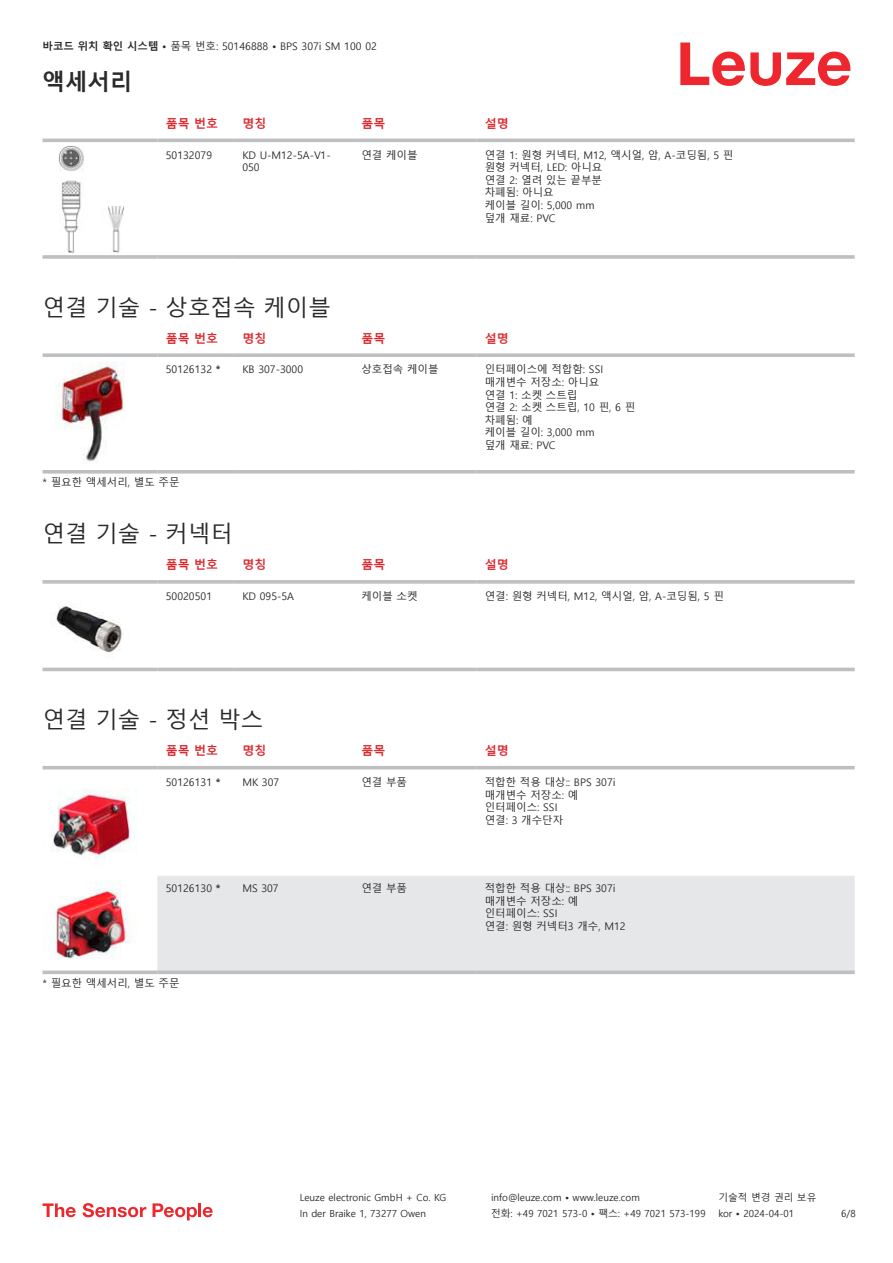
<style>
.page{position:relative;width:893px;height:1263px;background:#fff}
.page>*{position:absolute;margin:0;border:0;box-sizing:border-box;transform-origin:0 0}
.t1{font:22.5px "Malgun Gothic";color:#2b292a}
.t2{font:700 22.5px "Malgun Gothic";color:#2b292a}
.t3{font:700 12px "Malgun Gothic";color:#db2a30}
.t4{font:10.5px/12.6px "Malgun Gothic";color:#2b292a}
.t5{font:9.75px "Malgun Gothic";color:#2b292a}
.s1{font-weight:700}
</style>
<div class="page">
<svg style="left:680px;top:43px;width:170px;height:43px"></svg>
<svg style="left:43px;top:138px;width:812px;height:1px"></svg>
<hr style="left:43px;top:139px;width:114px;height:3px;background:#bdbfc1">
<hr style="left:157px;top:139px;width:77px;height:3px;background:#bdbfc1">
<hr style="left:234px;top:139px;width:119px;height:3px;background:#bdbfc1">
<hr style="left:353px;top:139px;width:123px;height:3px;background:#bdbfc1">
<hr style="left:476px;top:139px;width:379px;height:3px;background:#bdbfc1">
<svg style="left:43px;top:255px;width:114px;height:4px"></svg>
<hr style="left:157px;top:255px;width:77px;height:4px;background:#c7c8ca">
<hr style="left:234px;top:255px;width:119px;height:4px;background:#bdbfc1">
<svg style="left:353px;top:255px;width:123px;height:4px"></svg>
<hr style="left:476px;top:255px;width:379px;height:4px;background:#c7c8ca">
<img style="left:59px;top:146px;width:65px;height:107px">
<svg style="left:43px;top:353px;width:114px;height:4px"></svg>
<svg style="left:157px;top:353px;width:77px;height:4px"></svg>
<svg style="left:234px;top:353px;width:119px;height:4px"></svg>
<svg style="left:353px;top:353px;width:123px;height:4px"></svg>
<svg style="left:476px;top:353px;width:379px;height:4px;background:#c3c5c7"></svg>
<svg style="left:43px;top:470px;width:114px;height:4px"></svg>
<svg style="left:157px;top:470px;width:77px;height:4px"></svg>
<svg style="left:234px;top:470px;width:119px;height:4px"></svg>
<svg style="left:353px;top:470px;width:123px;height:4px"></svg>
<svg style="left:476px;top:470px;width:379px;height:4px;background:#c3c5c7"></svg>
<img style="left:57px;top:361px;width:68px;height:100px">
<div style="left:43px;top:667px;width:812px;height:5px;background:#efefef"></div>
<svg style="left:43px;top:580px;width:114px;height:4px"></svg>
<svg style="left:157px;top:580px;width:77px;height:4px"></svg>
<svg style="left:234px;top:580px;width:119px;height:4px"></svg>
<svg style="left:353px;top:580px;width:123px;height:4px"></svg>
<svg style="left:476px;top:580px;width:379px;height:4px;background:#c3c5c7"></svg>
<hr style="left:43px;top:668px;width:114px;height:3px;background:#bdbfc1">
<hr style="left:157px;top:668px;width:77px;height:3px;background:#bdbfc1">
<hr style="left:234px;top:668px;width:119px;height:3px;background:#bdbfc1">
<hr style="left:353px;top:668px;width:123px;height:3px;background:#bdbfc1">
<hr style="left:476px;top:668px;width:379px;height:3px;background:#bdbfc1">
<img style="left:56px;top:605px;width:67px;height:49px">
<svg style="left:43px;top:769px;width:812px;height:1px"></svg>
<div style="left:157px;top:876px;width:698px;height:94px;background:#e6e7e9"></div>
<hr style="left:43px;top:766px;width:114px;height:3px;background:#bdbfc1">
<hr style="left:157px;top:766px;width:77px;height:3px;background:#bdbfc1">
<hr style="left:234px;top:766px;width:119px;height:3px;background:#bdbfc1">
<hr style="left:353px;top:766px;width:123px;height:3px;background:#bdbfc1">
<hr style="left:476px;top:766px;width:379px;height:3px;background:#bdbfc1">
<svg style="left:43px;top:970px;width:114px;height:4px"></svg>
<svg style="left:157px;top:970px;width:77px;height:4px"></svg>
<svg style="left:234px;top:970px;width:119px;height:4px"></svg>
<svg style="left:353px;top:970px;width:123px;height:4px"></svg>
<svg style="left:476px;top:970px;width:379px;height:4px;background:#c2c4c6"></svg>
<img style="left:51px;top:789px;width:86px;height:71px">
<img style="left:51px;top:882px;width:79px;height:77px">
<svg style="left:43px;top:1203px;width:33px;height:14px"></svg>
<svg style="left:83px;top:1203px;width:63px;height:14px"></svg>
<svg style="left:153px;top:1203px;width:44px;height:17px"></svg>
<hr style="left:198px;top:1203px;width:3px;height:14px;background:#ed272d">
<svg style="left:203px;top:1207px;width:10px;height:10px"></svg>
<p class="t4" style="left:43px;top:40px;width:336px"><span class="s1">바코드 위치 확인 시스템 •</span> 품목 번호: 50146888 <span class="s1">•</span> BPS 307i SM 100 02</p>
<h1 class="t2" style="left:43px;top:69px;width:91px">액세서리</h1>
<p class="t3" style="left:166px;top:116px;width:54px">품목 번호</p>
<p class="t3" style="left:242px;top:116px;width:25px">명칭</p>
<p class="t3" style="left:361px;top:116px;width:25px">품목</p>
<p class="t3" style="left:485px;top:116px;width:25px">설명</p>
<p class="t4" style="left:166px;top:149px;width:48px">50132079</p>
<p class="t4" style="left:242px;top:149px;width:90px">KD U-M12-5A-V1-<br>050</p>
<p class="t4" style="left:361px;top:149px;width:58px">연결 케이블</p>
<p class="t4" style="left:485px;top:149px;width:250px">연결 1: 원형 커넥터, M12, 액시얼, 암, A-코딩됨, 5 핀 원형 커넥터, LED: 아니요<br>연결 2: 열려 있는 끝부분<br>차폐됨: 아니요<br>케이블 길이: 5,000 mm<br>덮개 재료: PVC</p>
<h1 class="t1" style="left:43px;top:295px;width:290px">연결 기술 - 상호접속 케이블</h1>
<p class="t3" style="left:166px;top:331px;width:54px">품목 번호</p>
<p class="t3" style="left:242px;top:331px;width:25px">명칭</p>
<p class="t3" style="left:361px;top:331px;width:25px">품목</p>
<p class="t3" style="left:485px;top:331px;width:25px">설명</p>
<p class="t4" style="left:166px;top:364px;width:56px">50126132 <span class="s1">*</span></p>
<p class="t4" style="left:242px;top:364px;width:62px">KB 307-3000</p>
<p class="t4" style="left:361px;top:364px;width:79px">상호접속 케이블</p>
<p class="t4" style="left:485px;top:364px;width:152px">인터페이스에 적합함: SSI 매개변수 저장소: 아니요<br>연결 1: 소켓 스트립<br>연결 2: 소켓 스트립, 10 핀, 6 핀 차폐됨: 예<br>케이블 길이: 3,000 mm<br>덮개 재료: PVC</p>
<p class="t4" style="left:43px;top:476px;width:139px">* 필요한 액세서리, 별도 주문</p>
<h1 class="t1" style="left:43px;top:521px;width:192px">연결 기술 - 커넥터</h1>
<p class="t3" style="left:166px;top:558px;width:54px">품목 번호</p>
<p class="t3" style="left:242px;top:558px;width:25px">명칭</p>
<p class="t3" style="left:361px;top:558px;width:25px">품목</p>
<p class="t3" style="left:485px;top:558px;width:25px">설명</p>
<p class="t4" style="left:166px;top:590px;width:48px">50020501</p>
<p class="t4" style="left:242px;top:590px;width:53px">KD 095-5A</p>
<p class="t4" style="left:361px;top:590px;width:58px">케이블 소켓</p>
<p class="t4" style="left:485px;top:590px;width:241px">연결: 원형 커넥터, M12, 액시얼, 암, A-코딩됨, 5 핀</p>
<h1 class="t1" style="left:43px;top:707px;width:222px">연결 기술 - 정션 박스</h1>
<p class="t3" style="left:166px;top:744px;width:54px">품목 번호</p>
<p class="t3" style="left:242px;top:744px;width:25px">명칭</p>
<p class="t3" style="left:361px;top:744px;width:25px">품목</p>
<p class="t3" style="left:485px;top:744px;width:25px">설명</p>
<p class="t4" style="left:166px;top:776px;width:56px">50126131 <span class="s1">*</span></p>
<p class="t4" style="left:242px;top:776px;width:38px">MK 307</p>
<p class="t4" style="left:361px;top:776px;width:47px">연결 부품</p>
<p class="t4" style="left:485px;top:776px;width:132px">적합한 적용 대상:: BPS 307i 매개변수 저장소: 예 인터페이스: SSI<br>연결: 3 개수단자</p>
<p class="t4" style="left:166px;top:882px;width:56px">50126130 <span class="s1">*</span></p>
<p class="t4" style="left:242px;top:882px;width:38px">MS 307</p>
<p class="t4" style="left:361px;top:882px;width:47px">연결 부품</p>
<p class="t4" style="left:485px;top:882px;width:142px">적합한 적용 대상:: BPS 307i 매개변수 저장소: 예 인터페이스: SSI<br>연결: 원형 커넥터3 개수, M12</p>
<p class="t4" style="left:43px;top:976px;width:139px">* 필요한 액세서리, 별도 주문</p>
<p class="t5" style="left:300px;top:1192px;width:148px">Leuze electronic GmbH + Co. KG</p>
<p class="t5" style="left:491px;top:1192px;width:150px">info@leuze.com • www.leuze.com</p>
<p class="t5" style="left:718px;top:1192px;width:100px">기술적 변경 권리 보유</p>
<p class="t5" style="left:300px;top:1208px;width:128px">In der Braike 1, 73277 Owen</p>
<p class="t5" style="left:491px;top:1208px;width:216px">전화: +49 7021 573-0 • 팩스: +49 7021 573-199</p>
<p class="t5" style="left:718px;top:1208px;width:77px">kor • 2024-04-01</p>
<p class="t5" style="left:841px;top:1208px;width:16px">6/8</p>
</div>
